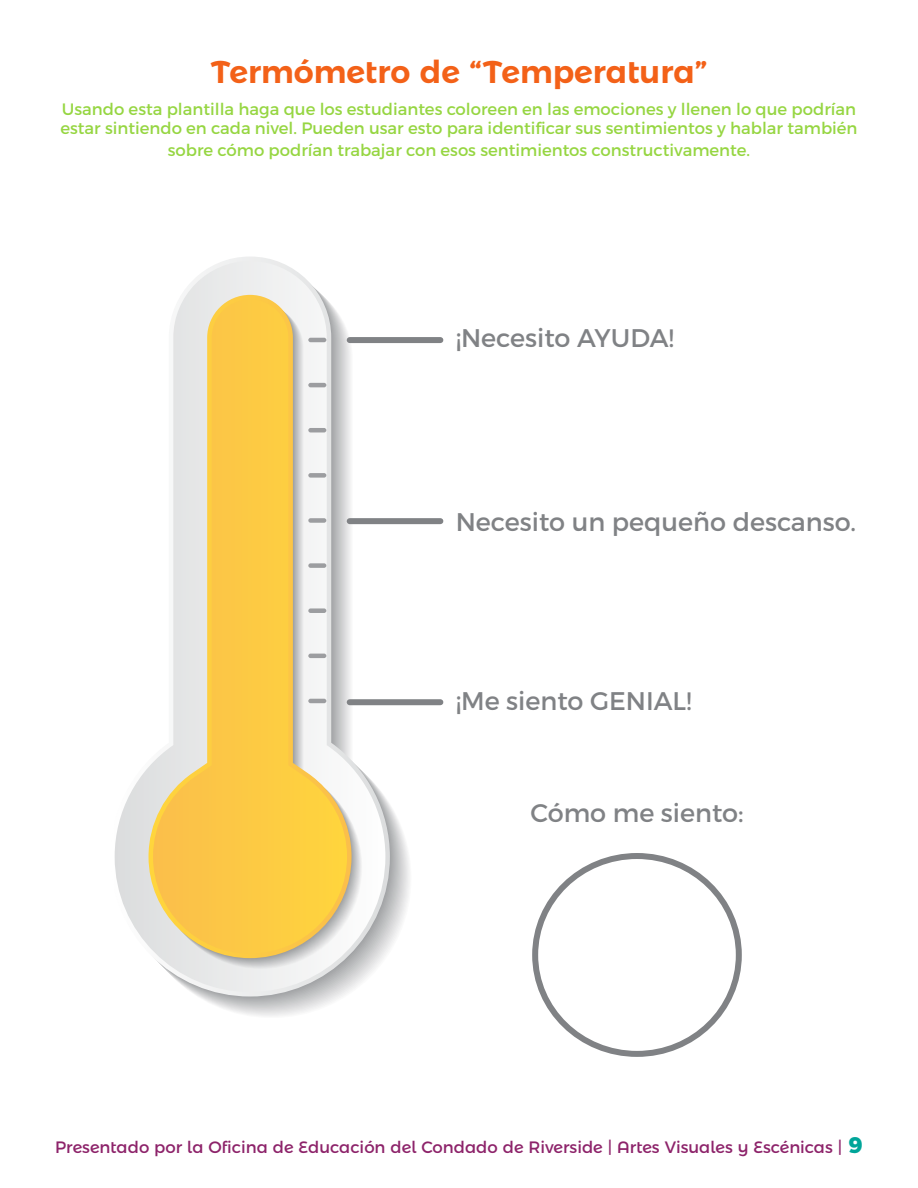
<style>
.page{position:relative;width:918px;height:1188px;background:#fff}
.page>*{position:absolute;margin:0;border:0;box-sizing:border-box;transform-origin:0 0}
.t1{font:600 31.5px "Montserrat Alternates";color:#f36118}
.t2{font:25.5px "Montserrat";color:#808285}
.t3{font:16.5px/19.8px "Montserrat";color:#96d642}
.t4{font:16.5px "Montserrat Alternates";color:#8d236a}
.s1{font-weight:800;font-size:22.5px;color:#00a599}
</style>
<div class="page">
<svg style="left:114px;top:257px;width:276px;height:740px"></svg>
<svg style="left:115px;top:261px;width:270px;height:731px"></svg>
<svg style="left:149px;top:295px;width:203px;height:663px"></svg>
<svg style="left:153px;top:299px;width:194px;height:655px"></svg>
<hr style="left:308px;top:699px;width:18px;height:4px;background:#9c9da0;border-radius:2px">
<hr style="left:308px;top:654px;width:18px;height:4px;background:#9c9da0;border-radius:2px">
<div style="left:308px;top:608px;width:18px;height:5px;background:#9c9da0;border-radius:2px"></div>
<div style="left:308px;top:563px;width:18px;height:5px;background:#9c9da0;border-radius:2px"></div>
<div style="left:308px;top:518px;width:18px;height:5px;background:#9c9da0;border-radius:2px"></div>
<div style="left:308px;top:473px;width:18px;height:5px;background:#9c9da0;border-radius:2px"></div>
<hr style="left:308px;top:428px;width:18px;height:4px;background:#9c9da0;border-radius:2px">
<hr style="left:308px;top:383px;width:18px;height:4px;background:#9c9da0;border-radius:2px">
<hr style="left:308px;top:338px;width:18px;height:4px;background:#9c9da0;border-radius:2px">
<div style="left:350px;top:337px;width:90px;height:6px;background:#808285"></div>
<div style="left:350px;top:518px;width:90px;height:6px;background:#808285"></div>
<div style="left:350px;top:699px;width:90px;height:6px;background:#808285"></div>
<div style="left:532px;top:853px;width:210px;height:204px;border:6px solid #808285;border-radius:50%"></div>
<h2 class="t1" style="left:210px;top:46px;width:499px">Termómetro de “Temperatura”</h2>
<p class="t3" style="left:60px;top:99px;width:799px">Usando esta plantilla haga que los estudiantes coloreen en las emociones y llenen lo que podrían estar sintiendo en cada nivel. Pueden usar esto para identificar sus sentimientos y hablar también</p>
<p class="t3" style="left:168px;top:140px;width:582px">sobre cómo podrían trabajar con esos sentimientos constructivamente.</p>
<p class="t2" style="left:456px;top:323px;width:220px">¡Necesito AYUDA!</p>
<p class="t2" style="left:456px;top:506px;width:400px">Necesito un pequeño descanso.</p>
<p class="t2" style="left:456px;top:685px;width:237px">¡Me siento GENIAL!</p>
<p class="t2" style="left:530px;top:797px;width:215px">Cómo me siento:</p>
<p class="t4" style="left:55px;top:1134px;width:809px">Presentado por la Oficina de Educación del Condado de Riverside | Artes Visuales y Escénicas | <span class="s1">9</span></p>
</div>
